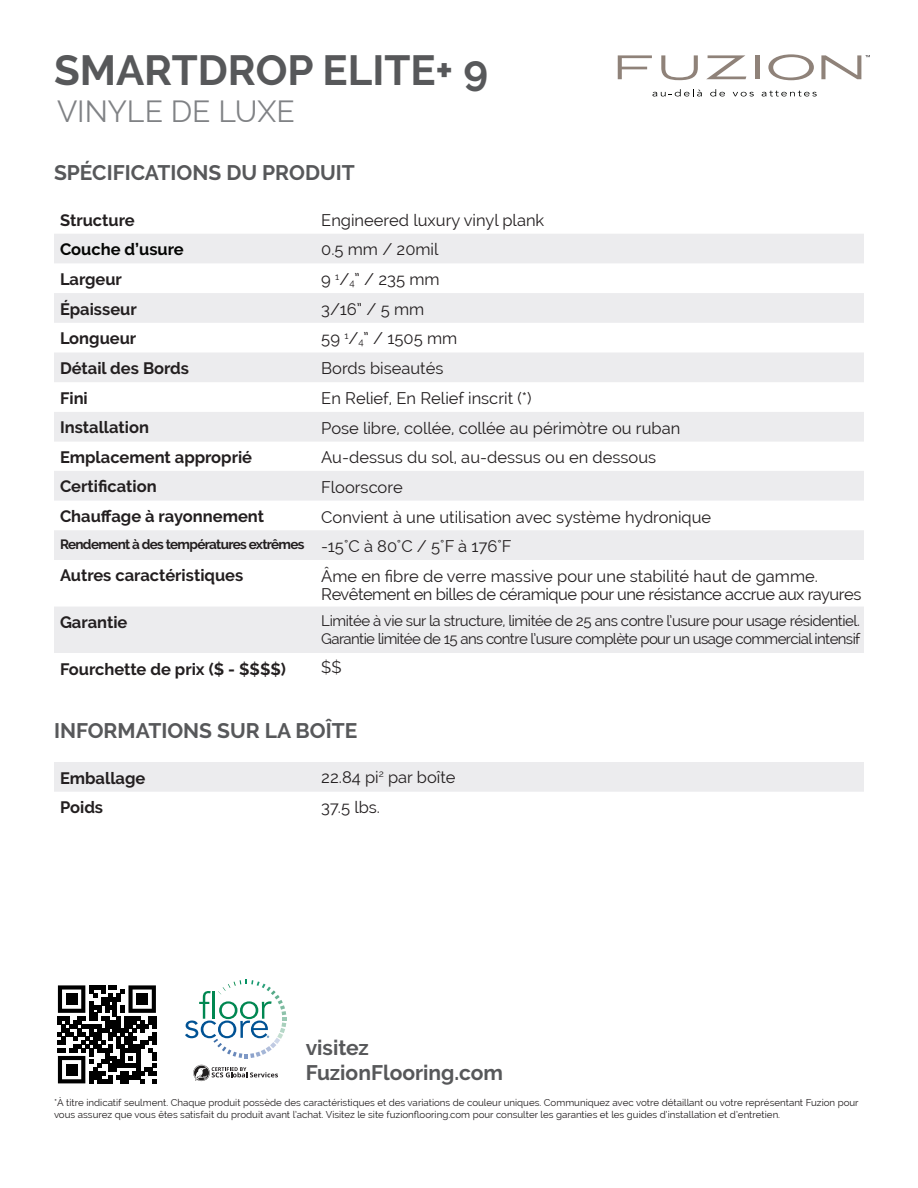
<style>
.page{position:relative;width:918px;height:1188px;background:#fff}
.page>*{position:absolute;margin:0;border:0;box-sizing:border-box;transform-origin:0 0}
.t1{font:700 42px "Raleway";color:#57585a}
.t2{font:30px "Raleway";color:#808285}
.t3{font:700 21px/25.2px "Raleway";color:#57585a}
.t4{font:16.5px/29.7px "Raleway";color:#231f20}
.t5{font:700 16.5px/29.7px "Raleway";color:#231f20}
.t6{font:16.5px "Raleway";letter-spacing:-.03em;color:#231f20}
.t7{font:700 16.5px "Raleway";color:#040503}
.t8{font:15px/18px "Raleway";letter-spacing:-.04em;color:#231f20}
.t9{font:700 13.5px "Raleway";letter-spacing:-.05em;color:#231f20}
.t10{font:9.75px/12px "Raleway";color:#231f20}
.s1{font-size:9.6px}
</style>
<div class="page">
<svg style="left:185px;top:980px;width:101px;height:78px"></svg>
<svg style="left:193px;top:1065px;width:85px;height:16px"></svg>
<svg style="left:54px;top:234px;width:810px;height:419px;fill:#ececee"></svg>
<div style="left:54px;top:762px;width:810px;height:30px;background:#ececee"></div>
<svg style="left:58px;top:985px;width:98px;height:99px"></svg>
<div style="left:66px;top:993px;width:12px;height:12px;background:#000"></div>
<div style="left:136px;top:993px;width:12px;height:12px;background:#000"></div>
<div style="left:66px;top:1064px;width:12px;height:12px;background:#000"></div>
<svg style="left:618px;top:55px;width:34px;height:24px"></svg>
<svg style="left:661px;top:55px;width:37px;height:25px"></svg>
<svg style="left:706px;top:55px;width:40px;height:24px"></svg>
<hr style="left:756px;top:55px;width:4px;height:24px;background:#8f8279">
<svg style="left:768px;top:54px;width:46px;height:26px"></svg>
<svg style="left:821px;top:55px;width:49px;height:24px"></svg>
<svg style="left:652px;top:89px;width:50px;height:7px"></svg>
<svg style="left:710px;top:89px;width:15px;height:7px"></svg>
<svg style="left:733px;top:92px;width:21px;height:4px"></svg>
<svg style="left:762px;top:91px;width:55px;height:5px"></svg>
<h1 class="t1" style="left:54px;top:46px;width:436px">SMARTDROP ELITE+ 9</h1>
<h2 class="t2" style="left:57px;top:94px;width:239px">VINYLE DE LUXE</h2>
<p class="t3" style="left:54px;top:160px;width:302px">SPÉCIFICATIONS DU PRODUIT</p>
<p class="t5" style="left:60px;top:205px;width:76px">Structure</p>
<p class="t7" style="left:60px;top:240px;width:125px">Couche d’usure</p>
<p class="t5" style="left:60px;top:264px;width:206px">Largeur<br>Épaisseur<br>Longueur<br>Détail des Bords<br>Fini<br>Installation<br>Emplacement approprié<br>Certification<br>Chauffage à rayonnement</p>
<p class="t9" style="left:60px;top:537px;width:246px">Rendement à des températures extrêmes</p>
<p class="t5" style="left:60px;top:561px;width:185px">Autres caractéristiques</p>
<p class="t5" style="left:60px;top:607px;width:69px">Garantie</p>
<p class="t5" style="left:60px;top:654px;width:228px">Fourchette de prix ($ - $$$$)</p>
<p class="t4" style="left:321px;top:205px;width:498px">Engineered luxury vinyl plank<br>0.5 mm / 20mil<br>9 <sup>1</sup>/<span class="s1">4</span>” / 235 mm<br>3/16” / 5 mm<br>59 <sup>1</sup>/<span class="s1">4</span>” / 1505 mm<br>Bords biseautés<br>En Relief, En Relief inscrit (*)<br>Pose libre, collée, collée au périmòtre ou ruban<br>Au-dessus du sol, au-dessus ou en dessous<br>Floorscore<br>Convient à une utilisation avec système hydronique<br>-15°C à 80°C / 5°F à 176°F<br>Âme en fibre de verre massive pour une stabilité haut de gamme.</p>
<p class="t6" style="left:321px;top:585px;width:542px">Revêtement en billes de céramique pour une résistance accrue aux rayures</p>
<p class="t8" style="left:321px;top:611px;width:541px">Limitée à vie sur la structure, limitée de 25 ans contre l’usure pour usage résidentiel.<br>Garantie limitée de 15 ans contre l’usure complète pour un usage commercial intensif</p>
<p class="t4" style="left:321px;top:653px;width:22px">$$</p>
<p class="t3" style="left:54px;top:718px;width:305px">INFORMATIONS SUR LA BOÎTE</p>
<p class="t5" style="left:60px;top:763px;width:87px">Emballage<br>Poids</p>
<p class="t4" style="left:321px;top:762px;width:136px">22.84 pi<sup>2</sup> par boîte<br>37.5 lbs.</p>
<p class="t3" style="left:306px;top:1035px;width:199px">visitez<br>FuzionFlooring.com</p>
<p class="t10" style="left:54px;top:1097px;width:806px">*À titre indicatif seulment. Chaque produit possède des caractéristiques et des variations de couleur uniques. Communiquez avec votre détaillant ou votre représentant Fuzion pour vous assurez que vous êtes satisfait du produit avant l’achat. Visitez le site fuzionflooring.com pour consulter les garanties et les guides d’installation et d’entretien.</p>
</div>
